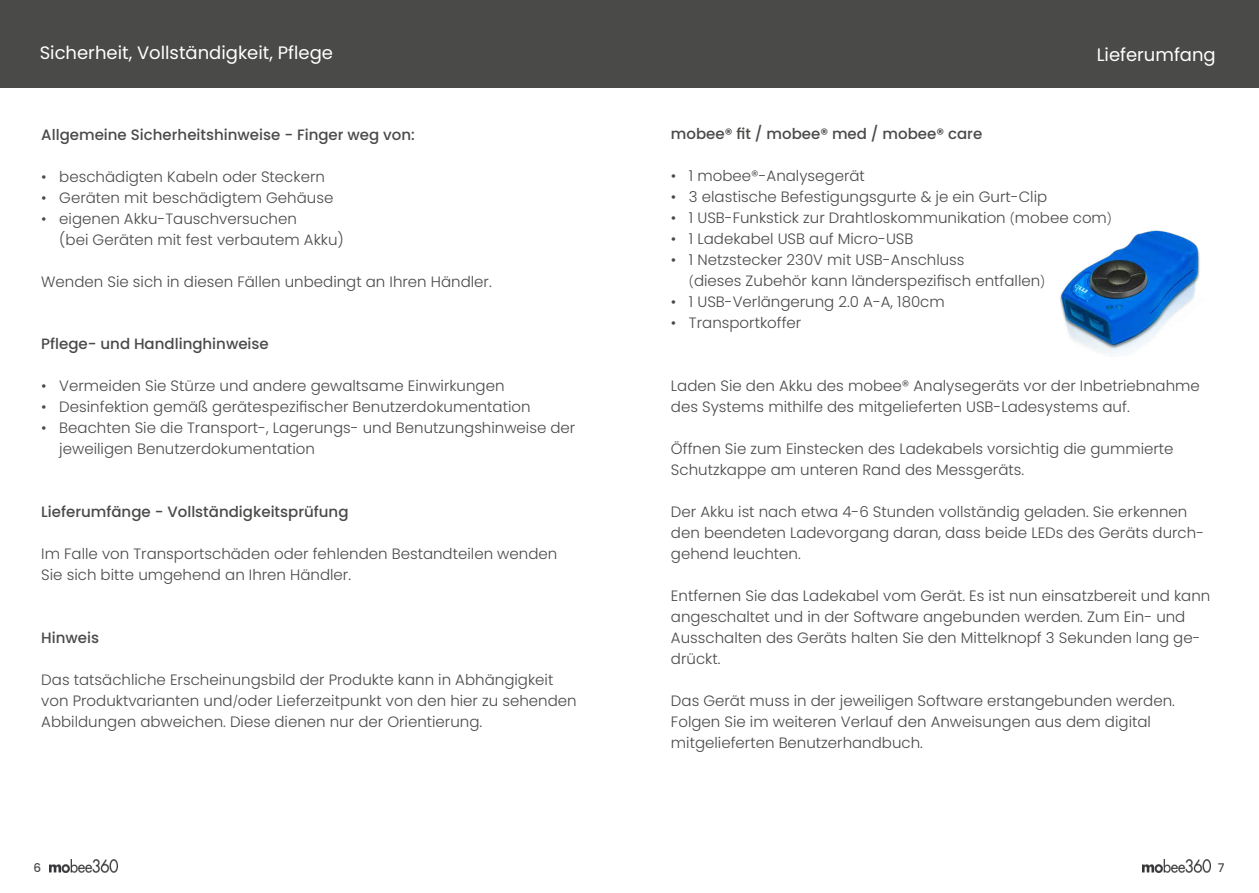
<style>
.page{position:relative;width:1259px;height:893px;background:#fff}
.page>*{position:absolute;margin:0;border:0;box-sizing:border-box;transform-origin:0 0}
.t1{font:18px "Poppins";color:#fff}
.t2{font:300 15px/21px "Poppins";color:#4a4a49}
.t3{font:500 15px "Poppins";color:#4a4a49}
.t4{font:500 12px "Poppins";color:#4a4a49}
.s1{font-size:12px}
</style>
<div class="page">
<img style="left:1142px;top:860px;width:68px;height:12px">
<img style="left:49px;top:860px;width:68px;height:12px">
<div style="left:0;top:0;width:1259px;height:88px;background:#4a4a49"></div>
<img style="left:1060px;top:230px;width:140px;height:125px">
<p class="t1" style="left:40px;top:42px;width:295px">Sicherheit, Vollständigkeit, Pflege</p>
<p class="t1" style="left:1096px;top:45px;width:120px">Lieferumfang</p>
<p class="t3" style="left:41px;top:126px;width:375px">Allgemeine Sicherheitshinweise - Finger weg von:</p>
<p class="t2" style="left:41px;top:166px;width:285px">• beschädigten Kabeln oder Steckern</p>
<p class="t2" style="left:41px;top:187px;width:293px">• Geräten mit beschädigtem Gehäuse</p>
<p class="t2" style="left:59px;top:208px;width:286px;text-indent:-18px">• eigenen Akku-Tauschversuchen<br>(bei Geräten mit fest verbautem Akku)</p>
<p class="t2" style="left:41px;top:271px;width:452px">Wenden Sie sich in diesen Fällen unbedingt an Ihren Händler.</p>
<p class="t3" style="left:41px;top:335px;width:229px">Pflege- und Handlinghinweise</p>
<p class="t2" style="left:41px;top:376px;width:465px">• Vermeiden Sie Stürze und andere gewaltsame Einwirkungen</p>
<p class="t2" style="left:41px;top:397px;width:491px">• Desinfektion gemäß gerätespezifischer Benutzerdokumentation</p>
<p class="t2" style="left:59px;top:418px;width:517px;text-indent:-18px">• Beachten Sie die Transport-, Lagerungs- und Benutzungshinweise der jeweiligen Benutzerdokumentation</p>
<p class="t3" style="left:41px;top:503px;width:309px">Lieferumfänge - Vollständigkeitsprüfung</p>
<p class="t2" style="left:41px;top:543px;width:517px">Im Falle von Transportschäden oder fehlenden Bestandteilen wenden<br>Sie sich bitte umgehend an Ihren Händler.</p>
<p class="t3" style="left:41px;top:629px;width:59px">Hinweis</p>
<p class="t2" style="left:41px;top:669px;width:537px">Das tatsächliche Erscheinungsbild der Produkte kann in Abhängigkeit von Produktvarianten und<span class="s1">/</span>oder Lieferzeitpunkt von den hier zu sehenden<br>Abbildungen abweichen. Diese dienen nur der Orientierung.</p>
<p class="t3" style="left:671px;top:125px;width:313px">mobee® fit / mobee® med / mobee® care</p>
<p class="t2" style="left:671px;top:166px;width:195px">• 1 mobee®-Analysegerät</p>
<p class="t2" style="left:671px;top:187px;width:378px">• 3 elastische Befestigungsgurte &amp; je ein Gurt-Clip</p>
<p class="t2" style="left:671px;top:208px;width:442px">• 1 USB-Funkstick zur Drahtloskommunikation <span class="s1">(</span>mobee com<span class="s1">)</span></p>
<p class="t2" style="left:671px;top:229px;width:244px">• 1 Ladekabel USB auf Micro-USB</p>
<p class="t2" style="left:689px;top:250px;width:358px;text-indent:-18px">• 1 Netzstecker 230V mit USB-Anschluss<br><span class="s1">(</span>dieses Zubehör kann länderspezifisch entfallen<span class="s1">)</span></p>
<p class="t2" style="left:671px;top:292px;width:275px">• 1 USB-Verlängerung 2.0 A-A, 180cm</p>
<p class="t2" style="left:671px;top:313px;width:132px">• Transportkoffer</p>
<p class="t2" style="left:671px;top:376px;width:530px">Laden Sie den Akku des mobee® Analysegeräts vor der Inbetriebnahme des Systems mithilfe des mitgelieferten USB-Ladesystems auf.</p>
<p class="t2" style="left:671px;top:439px;width:504px">Öffnen Sie zum Einstecken des Ladekabels vorsichtig die gummierte<br>Schutzkappe am unteren Rand des Messgeräts.</p>
<p class="t2" style="left:671px;top:502px;width:534px">Der Akku ist nach etwa 4-6 Stunden vollständig geladen. Sie erkennen den beendeten Ladevorgang daran, dass beide LEDs des Geräts durch&shy;gehend leuchten.</p>
<p class="t2" style="left:671px;top:586px;width:541px">Entfernen Sie das Ladekabel vom Gerät. Es ist nun einsatzbereit und kann angeschaltet und in der Software angebunden werden. Zum Ein- und Ausschalten des Geräts halten Sie den Mittelknopf 3 Sekunden lang ge&shy;drückt.</p>
<p class="t2" style="left:671px;top:691px;width:505px">Das Gerät muss in der jeweiligen Software erstangebunden werden.<br>Folgen Sie im weiteren Verlauf den Anweisungen aus dem digital mitgelieferten Benutzerhandbuch.</p>
<p class="t4" style="left:33px;top:861px;width:9px">6</p>
<p class="t4" style="left:1217px;top:861px;width:8px">7</p>
</div>
